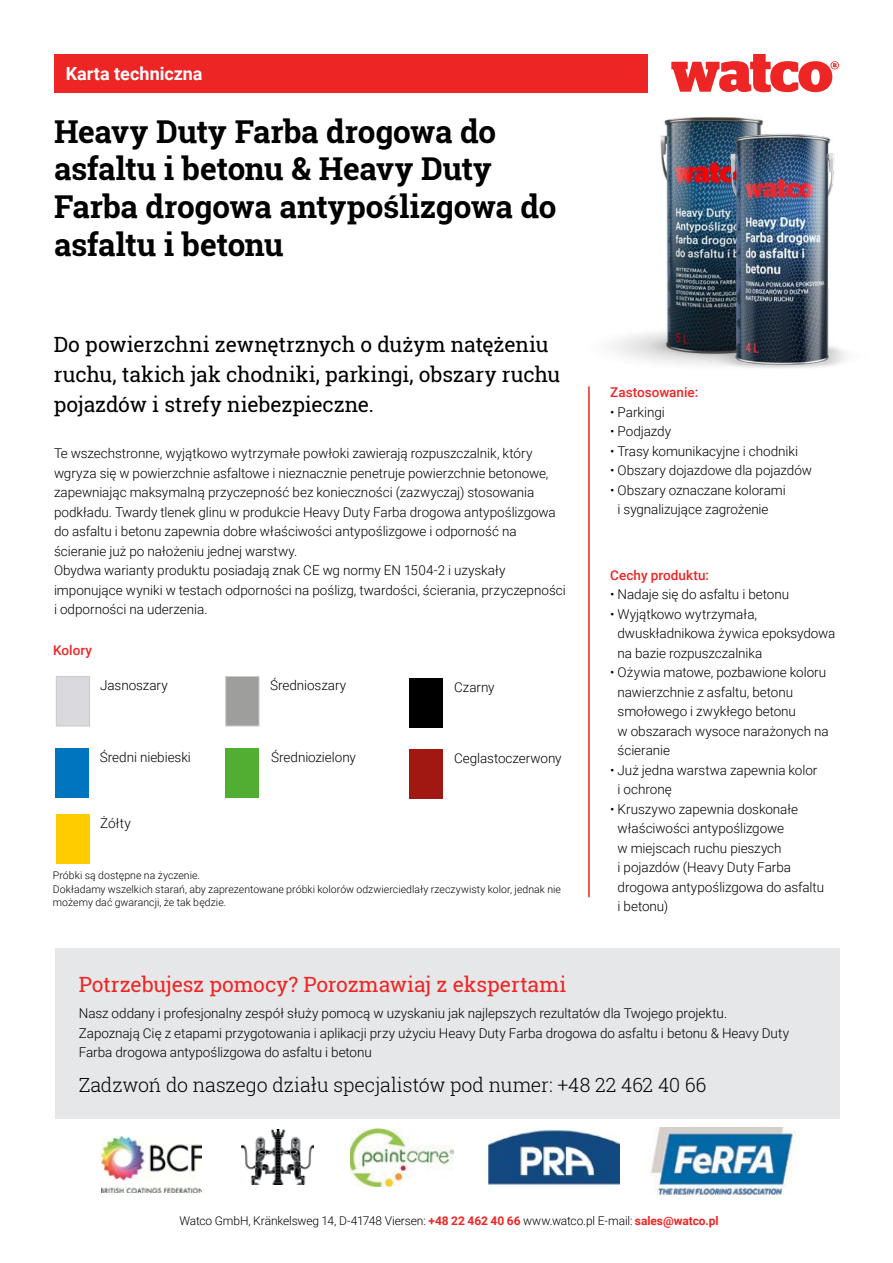
<style>
.page{position:relative;width:893px;height:1263px;background:#fff}
.page>*{position:absolute;margin:0;border:0;box-sizing:border-box;transform-origin:0 0}
.t1{font:700 31.5px/37.8px "Roboto Slab";letter-spacing:-.01em;color:#000}
.t2{font:21px/30px "Roboto Slab";letter-spacing:-.01em;color:#000}
.t3{font:21px "Roboto Slab";letter-spacing:-.005em;color:#ee2525}
.t4{font:300 19.5px "Roboto Slab";letter-spacing:-.005em;color:#000}
.t5{font:700 18px "Roboto";color:#fff}
.t6{font:300 13.5px/19.5px "Roboto";letter-spacing:-.005em;color:#000}
.t7{font:500 13.5px "Roboto";color:#ee2525}
.t8{font:300 12px "Roboto";letter-spacing:-.01em;color:#000}
.t9{font:300 10.5px/13.5px "Roboto";letter-spacing:.005em;color:#000}
.s1{font-weight:700;color:#ee2525}
</style>
<div class="page">
<div style="left:54px;top:54px;width:593px;height:38px;background:#ee2525"></div>
<svg style="left:671px;top:54px;width:168px;height:38px"></svg>
<hr style="left:588px;top:386px;width:2px;height:511px;background:#ee2525">
<div style="left:225px;top:676px;width:34px;height:50px;background:#9e9e9c;border:1px solid #c7c8ca"></div>
<div style="left:410px;top:678px;width:33px;height:49px;background:#000"></div>
<div style="left:56px;top:676px;width:34px;height:50px;background:#d9d9de;border:1px solid #c7c8ca"></div>
<div style="left:410px;top:749px;width:33px;height:50px;background:#a11712"></div>
<div style="left:56px;top:748px;width:33px;height:50px;background:#0075bf"></div>
<div style="left:225px;top:748px;width:34px;height:50px;background:#52ad33"></div>
<div style="left:56px;top:814px;width:33px;height:50px;background:#fc0"></div>
<div style="left:55px;top:948px;width:784px;height:171px;background:#e6e7e8"></div>
<img style="left:101px;top:1136px;width:101px;height:56px">
<img style="left:242px;top:1129px;width:72px;height:56px">
<img style="left:350px;top:1128px;width:103px;height:58px">
<img style="left:489px;top:1129px;width:131px;height:56px">
<img style="left:650px;top:1128px;width:146px;height:67px">
<img style="left:629px;top:117px;width:216px;height:252px">
<h3 class="t5" style="left:66px;top:61px;width:138px">Karta techniczna</h3>
<h1 class="t1" style="left:54px;top:112px;width:504px">Heavy Duty Farba drogowa do asfaltu i betonu &amp; Heavy Duty<br>Farba drogowa antypoślizgowa do asfaltu i betonu</h1>
<h2 class="t2" style="left:54px;top:329px;width:508px">Do powierzchni zewnętrznych o dużym natężeniu ruchu, takich jak chodniki, parkingi, obszary ruchu pojazdów i strefy niebezpieczne.</h2>
<p class="t6" style="left:54px;top:443px;width:513px">Te wszechstronne, wyjątkowo wytrzymałe powłoki zawierają rozpuszczalnik, który wgryza się w powierzchnie asfaltowe i nieznacznie penetruje powierzchnie betonowe, zapewniając maksymalną przyczepność bez konieczności (zazwyczaj) stosowania podkładu. Twardy tlenek glinu w produkcie Heavy Duty Farba drogowa antypoślizgowa do asfaltu i betonu zapewnia dobre właściwości antypoślizgowe i odporność na ścieranie już po nałożeniu jednej warstwy.<br>Obydwa warianty produktu posiadają znak CE wg normy EN 1504-2 i uzyskały imponujące wyniki w testach odporności na poślizg, twardości, ścierania, przyczepności i odporności na uderzenia.</p>
<p class="t7" style="left:53px;top:641px;width:40px">Kolory</p>
<p class="t6" style="left:100px;top:675px;width:69px">Jasnoszary</p>
<p class="t6" style="left:270px;top:675px;width:78px">Średnioszary</p>
<p class="t6" style="left:454px;top:677px;width:42px">Czarny</p>
<p class="t6" style="left:100px;top:747px;width:93px">Średni niebieski</p>
<p class="t6" style="left:271px;top:747px;width:86px">Średniozielony</p>
<p class="t6" style="left:454px;top:748px;width:109px">Ceglastoczerwony</p>
<p class="t6" style="left:100px;top:813px;width:32px">Żółty</p>
<p class="t9" style="left:53px;top:868px;width:510px">Próbki są dostępne na życzenie.<br>Dokładamy wszelkich starań, aby zaprezentowane próbki kolorów odzwierciedlały rzeczywisty kolor, jednak nie możemy dać gwarancji, że tak będzie.</p>
<p class="t7" style="left:610px;top:383px;width:90px">Zastosowanie:</p>
<p class="t6" style="left:610px;top:402px;width:56px">• Parkingi</p>
<p class="t6" style="left:610px;top:421px;width:62px">• Podjazdy</p>
<p class="t6" style="left:610px;top:441px;width:189px">• Trasy komunikacyjne i chodniki</p>
<p class="t6" style="left:610px;top:460px;width:203px">• Obszary dojazdowe dla pojazdów</p>
<p class="t6" style="left:618px;top:480px;width:170px;text-indent:-7px">• Obszary oznaczane kolorami i sygnalizujące zagrożenie</p>
<p class="t7" style="left:610px;top:565px;width:100px">Cechy produktu:</p>
<p class="t6" style="left:610px;top:584px;width:180px">• Nadaje się do asfaltu i betonu</p>
<p class="t6" style="left:618px;top:604px;width:219px;text-indent:-7px">• Wyjątkowo wytrzymała, dwuskładnikowa żywica epoksydowa na bazie rozpuszczalnika</p>
<p class="t6" style="left:618px;top:662px;width:213px;text-indent:-7px">• Ożywia matowe, pozbawione koloru nawierzchnie z asfaltu, betonu smołowego i zwykłego betonu<br>w obszarach wysoce narażonych na ścieranie</p>
<p class="t6" style="left:618px;top:760px;width:201px;text-indent:-7px">• Już jedna warstwa zapewnia kolor i ochronę</p>
<p class="t6" style="left:618px;top:799px;width:208px;text-indent:-7px">• Kruszywo zapewnia doskonałe właściwości antypoślizgowe<br>w miejscach ruchu pieszych<br>i pojazdów (Heavy Duty Farba drogowa antypoślizgowa do asfaltu i betonu)</p>
<h2 class="t3" style="left:79px;top:970px;width:489px">Potrzebujesz pomocy? Porozmawiaj z ekspertami</h2>
<p class="t6" style="left:79px;top:1003px;width:712px">Nasz oddany i profesjonalny zespół służy pomocą w uzyskaniu jak najlepszych rezultatów dla Twojego projektu.<br>Zapoznają Cię z etapami przygotowania i aplikacji przy użyciu Heavy Duty Farba drogowa do asfaltu i betonu &amp; Heavy Duty<br>Farba drogowa antypoślizgowa do asfaltu i betonu</p>
<h3 class="t4" style="left:79px;top:1071px;width:629px">Zadzwoń do naszego działu specjalistów pod numer: +48 22 462 40 66</h3>
<p class="t8" style="left:179px;top:1212px;width:541px">Watco GmbH, Kränkelsweg 14, D-41748 Viersen: <span class="s1">+48 22 462 40 66</span> www.watco.pl E-mail: <span class="s1">sales@watco.pl</span></p>
</div>
